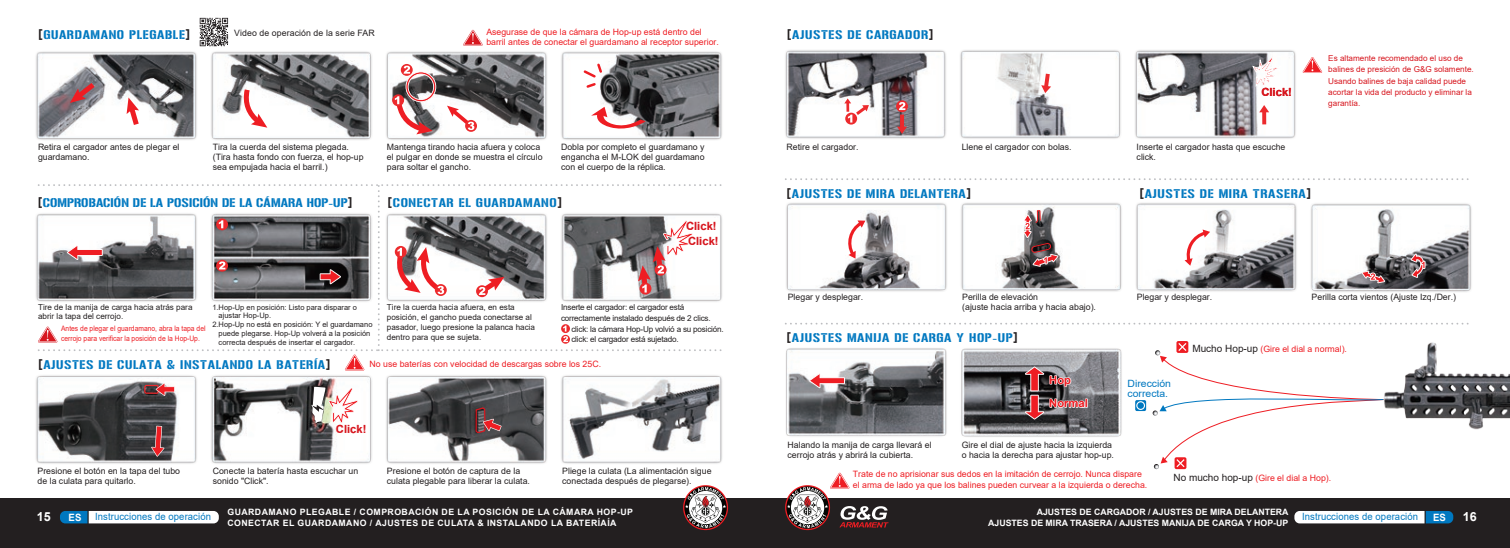
<style>
.page{position:relative;width:1510px;height:548px;background:#fff}
.page>*{position:absolute;margin:0;border:0;box-sizing:border-box;transform-origin:0 0}
.t1{font:12.5px "Gunplay";letter-spacing:.05em;color:#0078c0}
.t2{font:12.5px "Gunplay";letter-spacing:.01em;color:#0078c0}
.t3{font:12.5px "Gunplay";letter-spacing:.05em;color:#0078c1}
.t4{font:700 12.5px "Arial";color:#fff}
.t5{font:700 11.25px/14.6px "Arial";color:#d7171f}
.t6{font:700 11.25px/23.1px "Arial";color:#ee1d23}
.t7{font:700 10.12px "Arial";color:#fff;scale:.95 1}
.t8{font:10px "Arial";letter-spacing:.01em;color:#0078c0;scale:.95 1}
.t9{font:10px/10px "Arial";letter-spacing:.01em;color:#0078c0;scale:1.04 1}
.t10{font:8.75px/10px "Arial";color:#231f20}
.t11{font:8.75px/11.2px "Arial";color:#ee1d23}
.t12{font:700 8.75px/11.2px "Arial";letter-spacing:.05em;color:#fff}
.t13{font:700 8.75px/11.2px "Arial";color:#fff;text-align:right}
.t14{font:8.12px/10px "Arial";color:#231f20}
.t15{font:8.12px/11.2px "Arial";color:#d7171f}
.t16{font:8.12px "Arial";letter-spacing:-.025em;color:#231f20}
.t17{font:7.5px "Arial";color:#231f20}
.t18{font:7.5px/10px "Arial";color:#ee1d23;scale:.9 1}
.s1{font-family:"DIN Pro";font-weight:700;color:#231f20}
.s2{font-size:10px;color:#231f20}
</style>
<div class="page">
<img style="left:36px;top:17px;width:1473px;height:453px">
<div style="left:0;top:498px;width:1509px;height:49px;background:#231f20"></div>
<svg style="left:683px;top:485px;width:45px;height:45px"></svg>
<svg style="left:60px;top:511px;width:159px;height:12px;background:#cfe3f0"></svg>
<svg style="left:1294px;top:511px;width:159px;height:12px;background:#cfe3ef"></svg>
<svg style="left:785px;top:472px;width:103px;height:58px"></svg>
<svg style="left:1024px;top:366px;width:63px;height:53px;background:#836e71"></svg>
<svg style="left:1302px;top:57px;width:20px;height:16px"></svg>
<svg style="left:465px;top:120px;width:12px;height:12px"></svg>
<svg style="left:447px;top:105px;width:27px;height:25px"></svg>
<svg style="left:243px;top:84px;width:24px;height:45px"></svg>
<svg style="left:591px;top:107px;width:54px;height:24px"></svg>
<svg style="left:125px;top:97px;width:17px;height:33px"></svg>
<svg style="left:70px;top:78px;width:30px;height:25px"></svg>
<svg style="left:581px;top:62px;width:23px;height:28px"></svg>
<svg style="left:1135px;top:400px;width:11px;height:11px"></svg>
<svg style="left:1136px;top:401px;width:9px;height:9px"></svg>
<svg style="left:1152px;top:341px;width:232px;height:128px"></svg>
<svg style="left:151px;top:425px;width:13px;height:31px"></svg>
<svg style="left:312px;top:384px;width:54px;height:49px"></svg>
<svg style="left:809px;top:373px;width:36px;height:15px"></svg>
<svg style="left:844px;top:220px;width:21px;height:38px"></svg>
<svg style="left:1184px;top:229px;width:26px;height:36px"></svg>
<svg style="left:1023px;top:209px;width:35px;height:58px"></svg>
<svg style="left:1361px;top:270px;width:24px;height:13px"></svg>
<svg style="left:1410px;top:253px;width:15px;height:25px"></svg>
<svg style="left:1041px;top:74px;width:10px;height:19px"></svg>
<svg style="left:1259px;top:105px;width:10px;height:19px"></svg>
<hr style="left:900px;top:114px;width:4px;height:15px;background:#ec2a2d">
<svg style="left:897px;top:126px;width:10px;height:8px"></svg>
<svg style="left:845px;top:113px;width:12px;height:11px"></svg>
<svg style="left:844px;top:98px;width:25px;height:24px"></svg>
<svg style="left:896px;top:100px;width:12px;height:12px"></svg>
<svg style="left:899px;top:102px;width:6px;height:8px"></svg>
<svg style="left:1252px;top:57px;width:29px;height:32px"></svg>
<svg style="left:143px;top:382px;width:32px;height:14px"></svg>
<svg style="left:475px;top:406px;width:26px;height:27px"></svg>
<svg style="left:785px;top:322px;width:684px;height:2px"></svg>
<svg style="left:785px;top:178px;width:684px;height:2px"></svg>
<svg style="left:401px;top:64px;width:12px;height:12px"></svg>
<svg style="left:393px;top:66px;width:43px;height:69px"></svg>
<svg style="left:463px;top:30px;width:20px;height:16px"></svg>
<svg style="left:38px;top:184px;width:687px;height:186px"></svg>
<svg style="left:200px;top:18px;width:28px;height:28px"></svg>
<h1 class="t1" style="left:38px;top:26px;width:154px"><span class="s1">[</span>GUARDAMANO PLEGABLE<span class="s1">]</span></h1>
<p class="t10" style="left:234px;top:28px;width:142px">Video de operación de la serie FAR</p>
<p class="t11" style="left:486px;top:27px;width:234px;line-height:10px">Asegurase de que la cámara de Hop-up está dentro del barril antes de conectar el guardamano al receptor superior.</p>
<p class="t10" style="left:38px;top:141px;width:143px">Retira el cargador antes de plegar el guardamano.</p>
<p class="t10" style="left:213px;top:141px;width:152px">Tira la cuerda del sistema plegada. (Tira hasta fondo con fuerza, el hop-up sea empujada hacia el barril.)</p>
<p class="t10" style="left:387px;top:141px;width:157px">Mantenga tirando hacia afuera y coloca el pulgar en donde se muestra el círculo para soltar el gancho.</p>
<p class="t10" style="left:561px;top:141px;width:145px;text-align:justify">Dobla por completo el guardamano y engancha el M-LOK del guardamano con el cuerpo de la réplica.</p>
<h1 class="t2" style="left:38px;top:194px;width:316px"><span class="s1">[</span>COMPROBACIÓN DE LA POSICIÓN DE LA CÁMARA HOP-UP<span class="s1">]</span></h1>
<h1 class="t1" style="left:387px;top:194px;width:176px"><span class="s1">[</span>CONECTAR EL GUARDAMANO<span class="s1">]</span></h1>
<p class="t5" style="left:686px;top:219px;width:34px">Click!<br>Click!</p>
<p class="t14" style="left:38px;top:303px;width:156px;line-height:8.8px">Tire de la manija de carga hacia atrás para abrir la tapa del cerrojo.</p>
<p class="t17" style="left:212px;top:302px;width:146px">1.Hop-Up en posición: Listo para disparar o</p>
<p class="t17" style="left:219px;top:310px;width:54px">ajustar Hop-Up.</p>
<p class="t17" style="left:212px;top:319px;width:162px">2.Hop-Up no está en posición: Y el guardamano</p>
<p class="t17" style="left:219px;top:328px;width:153px">puede plegarse. Hop-Up volverá a la posición</p>
<p class="t17" style="left:219px;top:337px;width:138px">correcta después de insertar el cargador.</p>
<p class="t18" style="left:61px;top:323px;width:162px">Antes de plegar el guardamano, abra la tapa del cerrojo para verificar la posición de la Hop-Up.</p>
<p class="t14" style="left:387px;top:302px;width:150px">Tire la cuerda hacia afuera, en esta posición, el gancho pueda conectarse al pasador, luego presione la palanca hacia dentro para que se sujeta.</p>
<p class="t16" style="left:561px;top:301px;width:125px">Inserte el cargador: el cargador está</p>
<p class="t16" style="left:561px;top:312px;width:151px">correctamente instalado después de 2 clics.</p>
<p class="t16" style="left:571px;top:323px;width:154px">click: la cámara Hop-Up volvió a su posición.</p>
<p class="t16" style="left:571px;top:333px;width:109px">click: el cargador está sujetado.</p>
<h1 class="t3" style="left:38px;top:355px;width:294px"><span class="s1">[</span>AJUSTES DE CULATA &amp; INSTALANDO LA BATERÍA<span class="s1">]</span></h1>
<p class="t11" style="left:369px;top:357px;width:233px">No use baterías con velocidad de descargas sobre los 25C.</p>
<p class="t10" style="left:38px;top:465px;width:144px">Presione el botón en la tapa del tubo de la culata para quitarlo.</p>
<p class="t5" style="left:336px;top:421px;width:32px">Click!</p>
<p class="t10" style="left:213px;top:465px;width:147px">Conecte la batería hasta escuchar un sonido "Click".</p>
<p class="t10" style="left:387px;top:465px;width:144px">Presione el botón de captura de la culata plegable para liberar la culata.</p>
<p class="t10" style="left:562px;top:465px;width:151px">Pliege la culata (La alimentación sigue conectada después de plegarse).</p>
<h1 class="t1" style="left:787px;top:25px;width:148px"><span class="s1">[</span>AJUSTES DE CARGADOR<span class="s1">]</span></h1>
<p class="t10" style="left:786px;top:141px;width:73px">Retire el cargador.</p>
<p class="t5" style="left:1261px;top:85px;width:32px">Click!</p>
<p class="t10" style="left:961px;top:141px;width:111px">Llene el cargador con bolas.</p>
<p class="t10" style="left:1136px;top:141px;width:150px">Inserte el cargador hasta que escuche click.</p>
<h1 class="t1" style="left:786px;top:184px;width:186px"><span class="s1">[</span>AJUSTES DE MIRA DELANTERA<span class="s1">]</span></h1>
<h1 class="t1" style="left:1139px;top:184px;width:173px"><span class="s1">[</span>AJUSTES DE MIRA TRASERA<span class="s1">]</span></h1>
<p class="t15" style="left:1328px;top:53px;width:147px">Es altamente recomendado el uso de balines de presición de G&amp;G solamente.<br>Usando balines de baja calidad puede acortar la vida del producto y eliminar la garantía.</p>
<p class="t10" style="left:788px;top:291px;width:77px">Plegar y desplegar.</p>
<p class="t10" style="left:962px;top:291px;width:77px">Perilla de elevación</p>
<p class="t10" style="left:1136px;top:291px;width:77px">Plegar y desplegar.</p>
<p class="t10" style="left:962px;top:301px;width:135px">(ajuste hacia arriba y hacia abajo).</p>
<p class="t10" style="left:1311px;top:291px;width:146px">Perilla corta vientos (Ajuste Izq./Der.)</p>
<h1 class="t1" style="left:786px;top:329px;width:233px"><span class="s1">[</span>AJUSTES MANIJA DE CARGA Y HOP-UP<span class="s1">]</span></h1>
<p class="t6" style="left:1049px;top:368px;width:40px">Hop<br>Normal</p>
<p class="t10" style="left:787px;top:439px;width:145px">Halando la manija de carga llevará el cerrojo atrás y abrirá la cubierta.</p>
<p class="t10" style="left:961px;top:439px;width:154px">Gire el dial de ajuste hacia la izquierda o hacia la derecha para ajustar hop-up.</p>
<p class="t9" style="left:1127px;top:378px;width:43px">Dirección correcta.</p>
<p class="t11" style="left:1192px;top:343px;width:156px"><span class="s2">Mucho Hop-up</span> (Gire el dial a normal).</p>
<p class="t11" style="left:853px;top:468px;width:296px">Trate de no aprisionar sus dedos en la imitación de cerrojo. Nunca dispare el arma de lado ya que los balines pueden curvear a la izquierda o derecha.</p>
<p class="t11" style="left:1173px;top:472px;width:159px"><span class="s2">No mucho hop-up</span> (Gire el dial a Hop).</p>
<p class="t12" style="left:227px;top:506px;width:407px">GUARDAMANO PLEGABLE / COMPROBACIÓN DE LA POSICIÓN DE LA CÁMARA HOP-UP<br>CONECTAR EL GUARDAMANO / AJUSTES DE CULATA &amp; INSTALANDO LA BATERÍAÍA</p>
<p class="t13" style="left:988px;top:506px;width:302px">AJUSTES DE CARGADOR / AJUSTES DE MIRA DELANTERA<br>AJUSTES DE MIRA TRASERA / AJUSTES MANIJA DE CARGA Y HOP-UP</p>
<h1 class="t4" style="left:37px;top:507px;width:15px">15</h1>
<h1 class="t4" style="left:1462px;top:507px;width:15px">16</h1>
<p class="t7" style="left:69px;top:510px;width:15px">ES</p>
<p class="t8" style="left:95px;top:509px;width:124px">Instrucciones de operación</p>
<p class="t8" style="left:1302px;top:509px;width:123px">Instrucciones de operación</p>
<p class="t7" style="left:1433px;top:510px;width:15px">ES</p>
</div>
